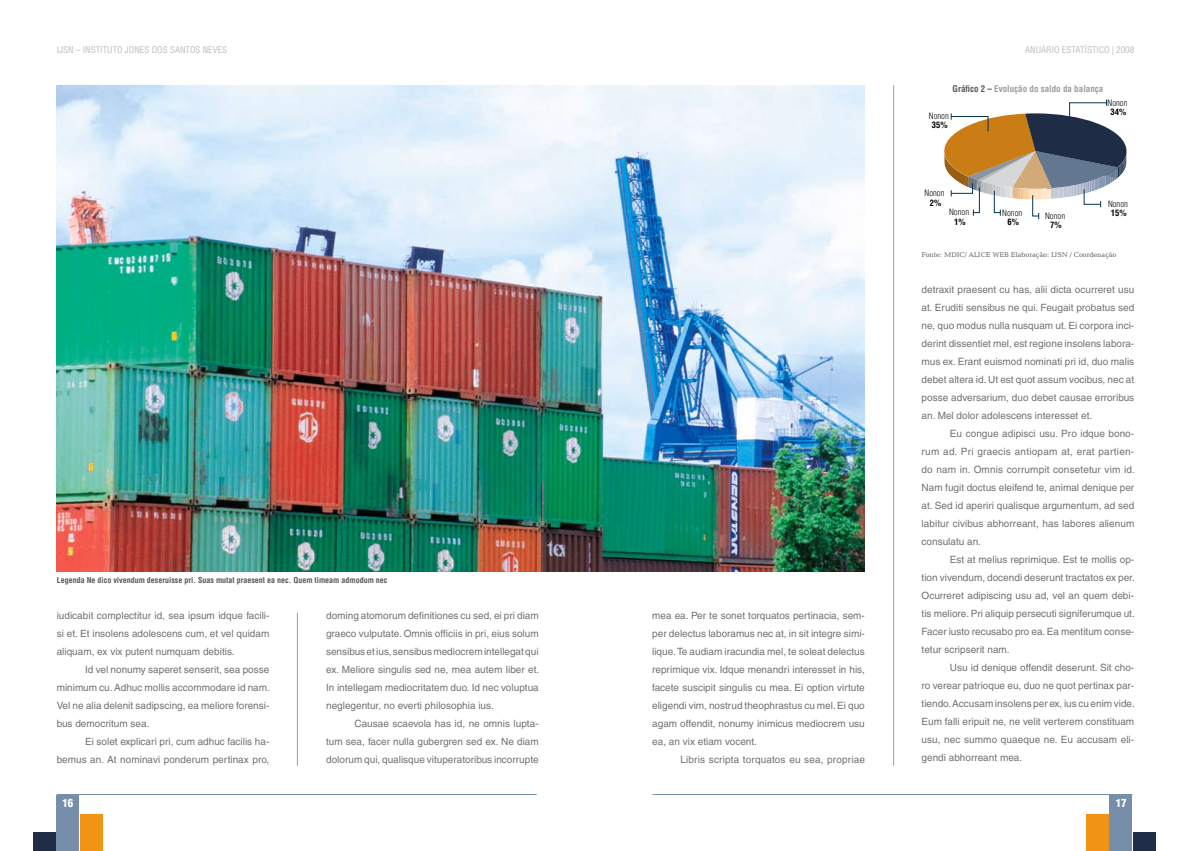
<style>
.page{position:relative;width:1191px;height:851px;background:#fff}
.page>*{position:absolute;margin:0;border:0;box-sizing:border-box;transform-origin:0 0}
.t1{font:900 condensed 11px "Helvetica LT";color:#fff}
.t2{font:10px/18px "Helvetica LT";color:#707173;text-align:justify}
.t3{font:condensed 9px "Helvetica LT";color:#bcbdbf}
.t4{font:700 condensed 9px "Helvetica LT";color:#9c9d9f}
.t5{font:300 condensed 8.6px "Helvetica LT";color:#000}
.t6{font:700 condensed 8.6px "Helvetica LT";color:#000}
.t7{font:700 condensed 8px "Helvetica LT";color:#58585a}
.t8{font:7px "Candida BT";color:#58585a}
.s1{color:#58585a}
</style>
<div class="page">
<hr style="left:652px;top:794px;width:480px;height:1px;background:#768eaa">
<div style="left:1109px;top:795px;width:23px;height:55px;background:#768eaa"></div>
<hr style="left:57px;top:794px;width:479px;height:1px;background:#768eaa">
<div style="left:56px;top:795px;width:23px;height:55px;background:#768eaa"></div>
<div style="left:80px;top:814px;width:23px;height:36px;background:#f29413"></div>
<div style="left:1086px;top:814px;width:22px;height:36px;background:#f29413"></div>
<div style="left:33px;top:832px;width:23px;height:18px;background:#1f2d48"></div>
<div style="left:1133px;top:832px;width:22px;height:18px;background:#1f2d48"></div>
<img style="left:57px;top:85px;width:808px;height:486px">
<hr style="left:893px;top:85px;width:1px;height:680px;background:#9c9d9f">
<hr style="left:297px;top:612px;width:1px;height:153px;background:#9c9d9f">
<svg style="left:944px;top:100px;width:183px;height:119px"></svg>
<p class="t3" style="left:57px;top:44px;width:32px">IJSN – INSTITUTO</p>
<p class="t3" style="left:125px;top:44px;width:61px">JON ES DOS SANTOS</p>
<p class="t3" style="left:203px;top:44px;width:25px">NEVES</p>
<p class="t7" style="left:57px;top:575px;width:332px">Legenda Ne dico vivendum deseruisse pri. Suas mutat praesent ea nec. Quem timeam admodum nec</p>
<p class="t2" style="left:326px;top:606px;width:215px">doming atomorum definitiones cu sed, ei pri diam graeco vulputate. Omnis officiis in pri, eius solum sensibus et ius, sensibus mediocrem intellegat qui ex. Meliore singulis sed ne, mea autem liber et.<br>In intellegam mediocritatem duo. Id nec voluptua neglegentur, no everti philosophia ius.</p>
<p class="t2" style="left:326px;top:714px;width:214px;text-indent:28px">Causae scaevola has id, ne omnis lupta&shy;tum sea, facer nulla gubergren sed ex. Ne diam dolorum qui, qualisque vituperatoribus incorrupte</p>
<p class="t2" style="left:57px;top:606px;width:214px">iudicabit complectitur id, sea ipsum idque facili&shy;si et. Et insolens adolescens cum, et vel quidam aliquam, ex vix putent numquam debitis.</p>
<p class="t2" style="left:57px;top:660px;width:215px;text-indent:28px">Id vel nonumy saperet senserit, sea posse minimum cu. Adhuc mollis accommodare id nam.<br>Vel ne alia delenit sadipscing, ea meliore forensi&shy;bus democritum sea.</p>
<p class="t2" style="left:57px;top:732px;width:214px;text-align:right">Ei solet explicari pri, cum adhuc facilis ha&shy;bemus an. At nominavi ponderum pertinax pro,</p>
<p class="t1" style="left:62px;top:795px;width:12px">16</p>
<p class="t2" style="left:652px;top:606px;width:214px">mea ea. Per te sonet torquatos pertinacia, sem&shy;per delectus laboramus nec at, in sit integre simi&shy;lique. Te audiam iracundia mel, te soleat delectus reprimique vix. Idque menandri interesset in his, facete suscipit singulis cu mea. Ei option virtute eligendi vim, nostrud theophrastus cu mel. Ei quo agam offendit, nonumy inimicus mediocrem usu ea, an vix etiam vocent.</p>
<p class="t2" style="left:680px;top:750px;width:186px">Libris scripta torquatos eu sea, propriae</p>
<p class="t3" style="left:1025px;top:44px;width:111px">ANUÁRIO ESTATÍSTICO | 2008</p>
<p class="t4" style="left:952px;top:83px;width:152px"><span class="s1">Gráfico 2 –</span> Evolução do saldo da balança</p>
<p class="t5" style="left:929px;top:110px;width:21px">Nonon</p>
<p class="t6" style="left:932px;top:119px;width:17px">35%</p>
<p class="t5" style="left:924px;top:188px;width:21px">Nonon</p>
<p class="t6" style="left:929px;top:197px;width:13px">2%</p>
<p class="t5" style="left:949px;top:207px;width:21px">Nonon</p>
<p class="t6" style="left:954px;top:216px;width:13px">1%</p>
<p class="t5" style="left:1107px;top:97px;width:21px">Nonon</p>
<p class="t6" style="left:1110px;top:106px;width:17px">34%</p>
<p class="t5" style="left:1002px;top:207px;width:21px">Nonon</p>
<p class="t6" style="left:1007px;top:216px;width:13px">6%</p>
<p class="t5" style="left:1108px;top:198px;width:21px">Nonon</p>
<p class="t5" style="left:1045px;top:211px;width:21px">Nonon</p>
<p class="t6" style="left:1111px;top:208px;width:17px">15%</p>
<p class="t6" style="left:1050px;top:220px;width:13px">7%</p>
<p class="t8" style="left:921px;top:250px;width:196px">Fonte: MDIC/ ALICE WEB Elaboração: IJSN / Coordenação</p>
<p class="t2" style="left:921px;top:280px;width:214px">detraxit praesent cu has, alii dicta ocurreret usu at. Eruditi sensibus ne qui. Feugait probatus sed ne, quo modus nulla nusquam ut. Ei corpora inci&shy;derint dissentiet mel, est regione insolens labora&shy;mus ex. Erant euismod nominati pri id, duo malis debet altera id. Ut est quot assum vocibus, nec at posse adversarium, duo debet causae erroribus an. Mel dolor adolescens interesset et.</p>
<p class="t2" style="left:921px;top:424px;width:215px;text-indent:28px">Eu congue adipisci usu. Pro idque bono&shy;rum ad. Pri graecis antiopam at, erat partien&shy;do nam in. Omnis corrumpit consetetur vim id.<br>Nam fugit doctus eleifend te, animal denique per at. Sed id aperiri qualisque argumentum, ad sed labitur civibus abhorreant, has labores alienum consulatu an.</p>
<p class="t2" style="left:921px;top:550px;width:215px;text-indent:28px">Est at melius reprimique. Est te mollis op&shy;tion vivendum, docendi deserunt tractatos ex per.<br>Ocurreret adipiscing usu ad, vel an quem debi&shy;tis meliore. Pri aliquip persecuti signiferumque ut.<br>Facer iusto recusabo pro ea. Ea mentitum conse&shy;tetur scripserit nam.</p>
<p class="t2" style="left:921px;top:658px;width:215px;text-indent:28px">Usu id denique offendit deserunt. Sit cho&shy;ro verear patrioque eu, duo ne quot pertinax par&shy;tiendo. Accusam insolens per ex, ius cu enim vide.<br>Eum falli eripuit ne, ne velit verterem constituam usu, nec summo quaeque ne. Eu accusam eli&shy;gendi abhorreant mea.</p>
<p class="t1" style="left:1115px;top:795px;width:12px">17</p>
</div>
